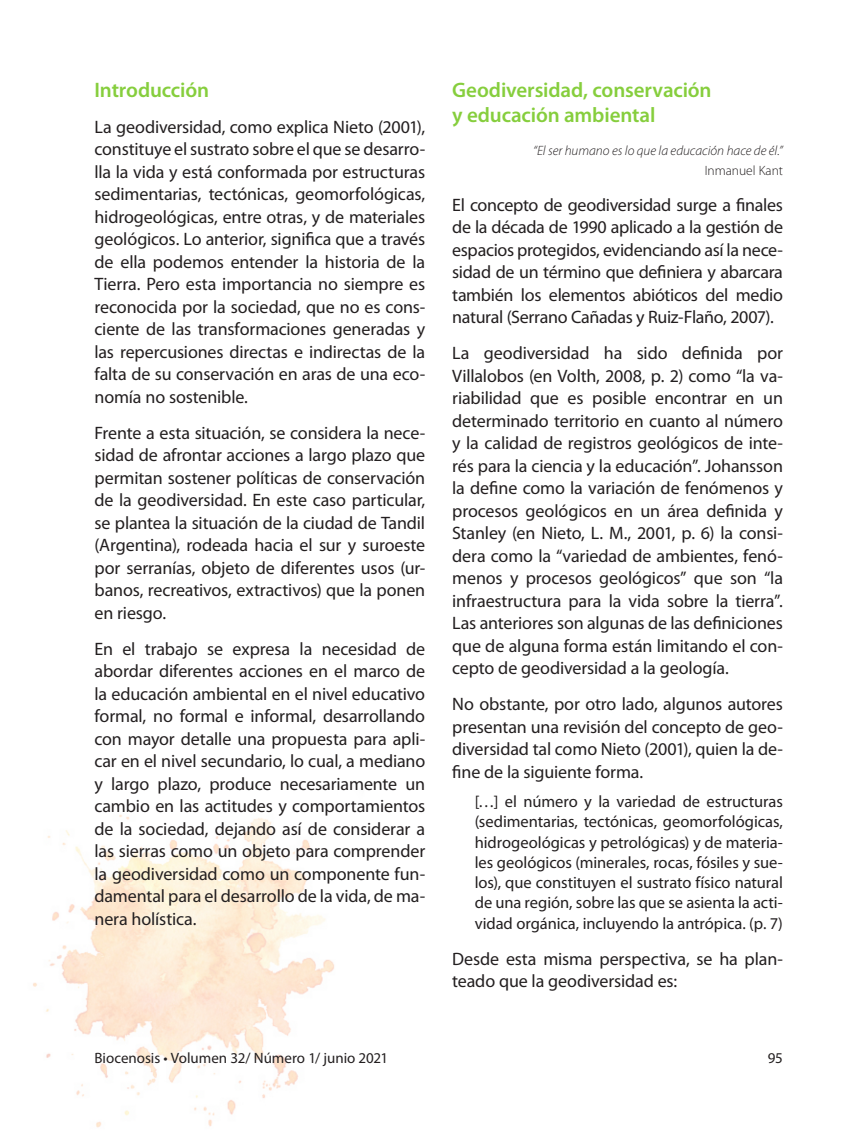
<style>
.page{position:relative;width:864px;height:1134px;background:#fff}
.page>*{position:absolute;margin:0;border:0;box-sizing:border-box;transform-origin:0 0}
.SUBTITULO_1{font:600 21px/25.5px "Myriad Pro";letter-spacing:-.005em;color:#86ce3d}
.t1{font:18px/22.5px "Myriad Pro";letter-spacing:-.01em;color:#231f20;text-align:justify}
.CITA_TEXTUAL{font:16.5px/20.2px "Myriad Pro";letter-spacing:-.005em;color:#231f20;text-align:justify}
.t2{font:15px "Myriad Pro";color:#231f20}
.t3{font:italic 300 13.5px/19.5px "Myriad Pro";color:#231f20;text-align:right}
.s1{font-style:normal}
</style>
<div class="page">
<img style="left:33px;top:815px;width:301px;height:313px">
<p class="SUBTITULO_1" style="left:94px;top:77px;width:116px">Introducción</p>
<p class="t1" style="left:94px;top:116px;width:332px">La geodiversidad, como explica Nieto (2001), constituye el sustrato sobre el que se desarro&shy;lla la vida y está conformada por estructuras sedimentarias, tectónicas, geomorfológicas, hidrogeológicas, entre otras, y de materiales geológicos. Lo anterior, significa que a través de ella podemos entender la historia de la Tierra. Pero esta importancia no siempre es reconocida por la sociedad, que no es cons&shy;ciente de las transformaciones generadas y las repercusiones directas e indirectas de la falta de su conservación en aras de una eco&shy;nomía no sostenible.</p>
<p class="t1" style="left:94px;top:422px;width:332px">Frente a esta situación, se considera la nece&shy;sidad de afrontar acciones a largo plazo que permitan sostener políticas de conservación de la geodiversidad. En este caso particular, se plantea la situación de la ciudad de Tandil (Argentina), rodeada hacia el sur y suroeste por serranías, objeto de diferentes usos (ur&shy;banos, recreativos, extractivos) que la ponen en riesgo.</p>
<p class="t1" style="left:94px;top:638px;width:332px">En el trabajo se expresa la necesidad de abordar diferentes acciones en el marco de la educación ambiental en el nivel educativo formal, no formal e informal, desarrollando con mayor detalle una propuesta para apli&shy;car en el nivel secundario, lo cual, a mediano y largo plazo, produce necesariamente un cambio en las actitudes y comportamientos de la sociedad, dejando así de considerar a las sierras como un objeto para comprender la geodiversidad como un componente fun&shy;damental para el desarrollo de la vida, de ma&shy;nera holística.</p>
<p class="SUBTITULO_1" style="left:452px;top:77px;width:261px">Geodiversidad, conservación y educación ambiental</p>
<p class="t3" style="left:533px;top:141px;width:251px">“El ser humano es lo que la educación hace de él.”<br><span class="s1">Inmanuel Kant</span></p>
<p class="t1" style="left:452px;top:194px;width:332px">El concepto de geodiversidad surge a finales de la década de 1990 aplicado a la gestión de espacios protegidos, evidenciando así la nece&shy;sidad de un término que definiera y abarcara también los elementos abióticos del medio natural (Serrano Cañadas y Ruiz-Flaño, 2007).</p>
<p class="t1" style="left:452px;top:342px;width:332px">La geodiversidad ha sido definida por Villalobos (en Volth, 2008, p. 2) como “la va&shy;riabilidad que es posible encontrar en un determinado territorio en cuanto al número y la calidad de registros geológicos de inte&shy;rés para la ciencia y la educación”. Johansson la define como la variación de fenómenos y procesos geológicos en un área definida y Stanley (en Nieto, L. M., 2001, p. 6) la consi&shy;dera como la “variedad de ambientes, fenó&shy;menos y procesos geológicos” que son “la infraestructura para la vida sobre la tierra”.<br>Las anteriores son algunas de las definiciones que de alguna forma están limitando el con&shy;cepto de geodiversidad a la geología.</p>
<p class="t1" style="left:452px;top:693px;width:332px">No obstante, por otro lado, algunos autores presentan una revisión del concepto de geo&shy;diversidad tal como Nieto (2001), quien la de&shy;fine de la siguiente forma.</p>
<p class="CITA_TEXTUAL" style="left:475px;top:792px;width:310px">[…] el número y la variedad de estructuras (sedimentarias, tectónicas, geomorfológicas, hidrogeológicas y petrológicas) y de materia&shy;les geológicos (minerales, rocas, fósiles y sue&shy;los), que constituyen el sustrato físico natural de una región, sobre las que se asienta la acti&shy;vidad orgánica, incluyendo la antrópica. (p. 7)</p>
<p class="t1" style="left:452px;top:948px;width:332px">Desde esta misma perspectiva, se ha plan&shy;teado que la geodiversidad es:</p>
<p class="t2" style="left:94px;top:1050px;width:295px">Biocenosis • Volumen 32/ Número 1/ junio 2021</p>
<p class="t2" style="left:768px;top:1050px;width:17px">95</p>
</div>
